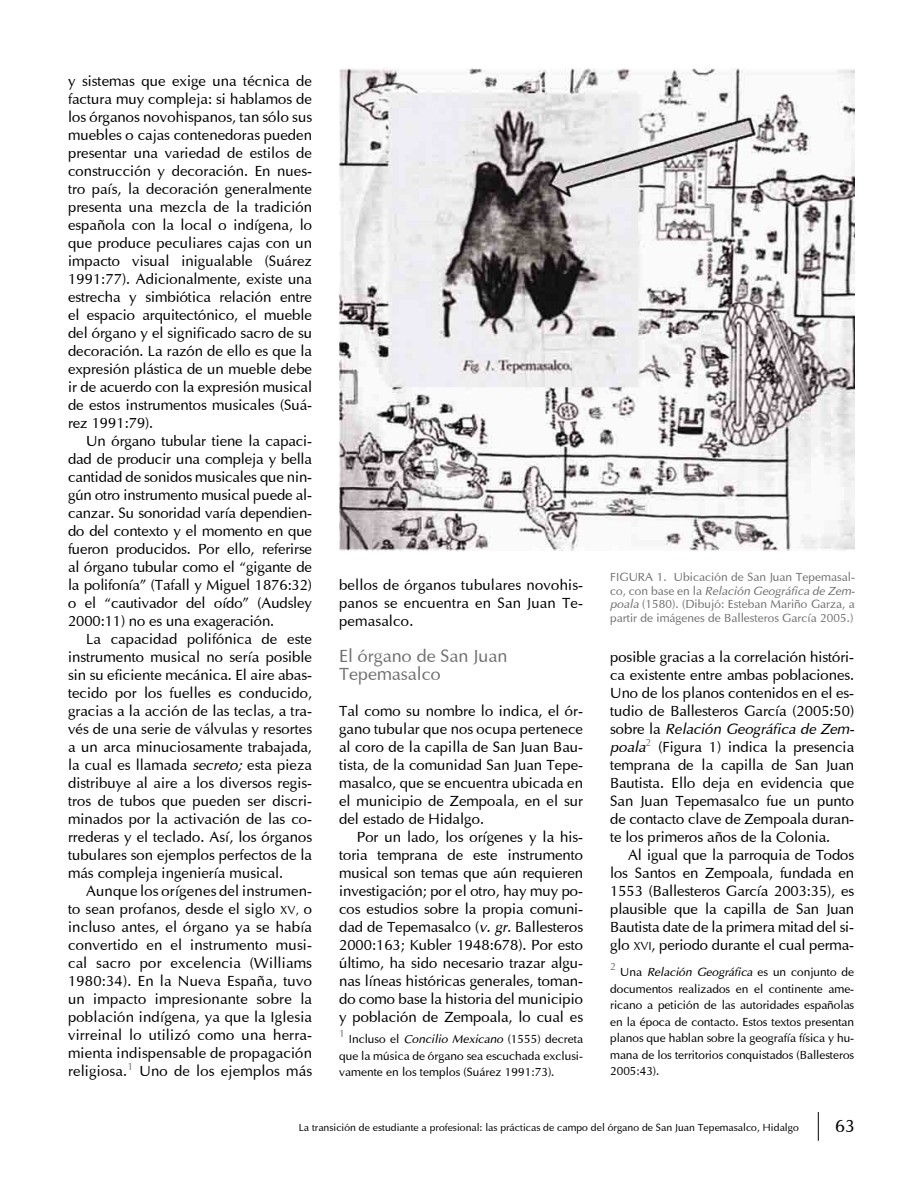
<style>
.page{position:relative;width:918px;height:1188px;background:#fff}
.page>*{position:absolute;margin:0;border:0;box-sizing:border-box;transform-origin:0 0}
.t1{font:18px/18px "Optima";color:#707172}
.t2{font:18px "Optima";color:#000}
.t3{font:15px/18px "Optima";letter-spacing:-.005em;color:#000;text-align:justify}
.t4{font:12px/16.5px "Optima";color:#000;text-align:justify}
.t5{font:12px/13.5px "Optima";color:#707172}
.t6{font:10.5px "Optima";color:#000}
.t7{font:10.5px "Optima";color:#707172}
.s1{font-style:italic}
.s2{font-size:12px}
</style>
<div class="page">
<svg style="left:818px;top:1112px;width:1px;height:29px"></svg>
<img style="left:339px;top:68px;width:516px;height:482px">
<p class="t3" style="left:68px;top:71px;width:246px">y sistemas que exige una técnica de factura muy compleja: si hablamos de los órganos novohispanos, tan sólo sus muebles o cajas contenedoras pueden presentar una variedad de estilos de construcción y decoración. En nues&shy;tro país, la decoración generalmente presenta una mezcla de la tradición española con la local o indígena, lo que produce peculiares cajas con un impacto visual inigualable (Suárez 1991:77). Adicionalmente, existe una estrecha y simbiótica relación entre el espacio arquitectónico, el mueble del órgano y el significado sacro de su decoración. La razón de ello es que la expresión plástica de un mueble debe ir de acuerdo con la expresión musical de estos instrumentos musicales (Suá&shy;rez 1991:79).</p>
<p class="t3" style="left:68px;top:431px;width:246px;text-indent:18px">Un órgano tubular tiene la capaci&shy;dad de producir una compleja y bella cantidad de sonidos musicales que nin&shy;gún otro instrumento musical puede al&shy;canzar. Su sonoridad varía dependien&shy;do del contexto y el momento en que fueron producidos. Por ello, referirse al órgano tubular como el “gigante de la polifonía” (Tafall y Miguel 1876:32) o el “cautivador del oído” (Audsley 2000:11) no es una exageración.</p>
<p class="t3" style="left:68px;top:629px;width:246px;text-indent:18px">La capacidad polifónica de este instrumento musical no sería posible sin su eficiente mecánica. El aire abas&shy;tecido por los fuelles es conducido, gracias a la acción de las teclas, a tra&shy;vés de una serie de válvulas y resortes a un arca minuciosamente trabajada, la cual es llamada <span class="s1">secreto;</span> esta pieza distribuye al aire a los diversos regis&shy;tros de tubos que pueden ser discri&shy;minados por la activación de las co&shy;rrederas y el teclado. Así, los órganos tubulares son ejemplos perfectos de la más compleja ingeniería musical.</p>
<p class="t3" style="left:68px;top:881px;width:246px;text-indent:18px">Aunque los orígenes del instrumen&shy;to sean profanos, desde el siglo <span class="s2">XV,</span> o incluso antes, el órgano ya se había convertido en el instrumento musi&shy;cal sacro por excelencia (Williams 1980:34). En la Nueva España, tuvo un impacto impresionante sobre la población indígena, ya que la Iglesia virreinal lo utilizó como una herra&shy;mienta indispensable de propagación religiosa.<sup>1</sup> Uno de los ejemplos más</p>
<p class="t3" style="left:339px;top:575px;width:246px">bellos de órganos tubulares novohis&shy;panos se encuentra en San Juan Te&shy;pemasalco.</p>
<p class="t1" style="left:339px;top:646px;width:170px">El órgano de San Juan<br>Tepemasalco</p>
<p class="t3" style="left:339px;top:701px;width:246px">Tal como su nombre lo indica, el ór&shy;gano tubular que nos ocupa pertenece al coro de la capilla de San Juan Bau&shy;tista, de la comunidad San Juan Tepe&shy;masalco, que se encuentra ubicada en el municipio de Zempoala, en el sur del estado de Hidalgo.</p>
<p class="t3" style="left:339px;top:827px;width:246px;text-indent:18px">Por un lado, los orígenes y la his&shy;toria temprana de este instrumento musical son temas que aún requieren investigación; por el otro, hay muy po&shy;cos estudios sobre la propia comuni&shy;dad de Tepemasalco (<span class="s1">v.gr.</span>Ballesteros 2000:163; Kubler 1948:678). Por esto último, ha sido necesario trazar algu&shy;nas líneas históricas generales, toman&shy;do como base la historia del municipio y población de Zempoala, lo cual es</p>
<p class="t7" style="left:339px;top:1027px;width:7px">1</p>
<p class="t4" style="left:339px;top:1031px;width:246px;text-indent:10px">Incluso el <span class="s1">Concilio Mexicano</span> (1555) decreta que la música de órgano sea escuchada exclusi&shy;vamente en los templos (Suárez 1991:73).</p>
<p class="t5" style="left:610px;top:570px;width:249px">FIGURA 1. Ubicación de San Juan Tepemasal&shy;c o , c o n b a s e e n l a <span class="s1">Relación Geográfica de Zem&shy;poala</span> (1580). (Dibujó: Esteban Mariño Garza, a partir de imágenes de Ballesteros García 2005.)</p>
<p class="t3" style="left:610px;top:647px;width:249px;text-align:left">posible gracias a la correlación históri&shy;ca existente entre ambas poblaciones.<br>Uno de los planos contenidos en el es&shy;tudio de Ballesteros García (2005:50) s o b r e l a <span class="s1">Relación Geográfica de Zem&shy;poala</span><sup>2</sup> (Figura 1) indica la presencia temprana de la capilla de San Juan Bautista. Ello deja en evidencia que San Juan Tepemasalco fue un punto de contacto clave de Zempoala duran&shy;te los primeros años de la Colonia.</p>
<p class="t3" style="left:610px;top:845px;width:246px;text-indent:18px">Al igual que la parroquia de Todos los Santos en Zempoala, fundada en 1553 (Ballesteros García 2003:35), es plausible que la capilla de San Juan Bautista date de la primera mitad del si&shy;glo <span class="s2">XVI</span>, periodo durante el cual perma-</p>
<p class="t7" style="left:610px;top:960px;width:7px">2</p>
<p class="t4" style="left:610px;top:964px;width:246px;text-indent:10px">U n a <span class="s1">Relación Geográfica</span> e s u n c o n j u n to d e documentos realizados en el continente ame&shy;ricano a petición de las autoridades españolas en la época de contacto. Estos textos presentan planos que hablan sobre la geografía física y hu&shy;mana de los territorios conquistados (Ballesteros 2005:43).</p>
<p class="t6" style="left:299px;top:1121px;width:502px">La transición de estudiante a profesional: las prácticas de campo del órgano de San Juan Tepemasalco, Hidalgo</p>
<p class="t2" style="left:835px;top:1115px;width:21px">63</p>
</div>
